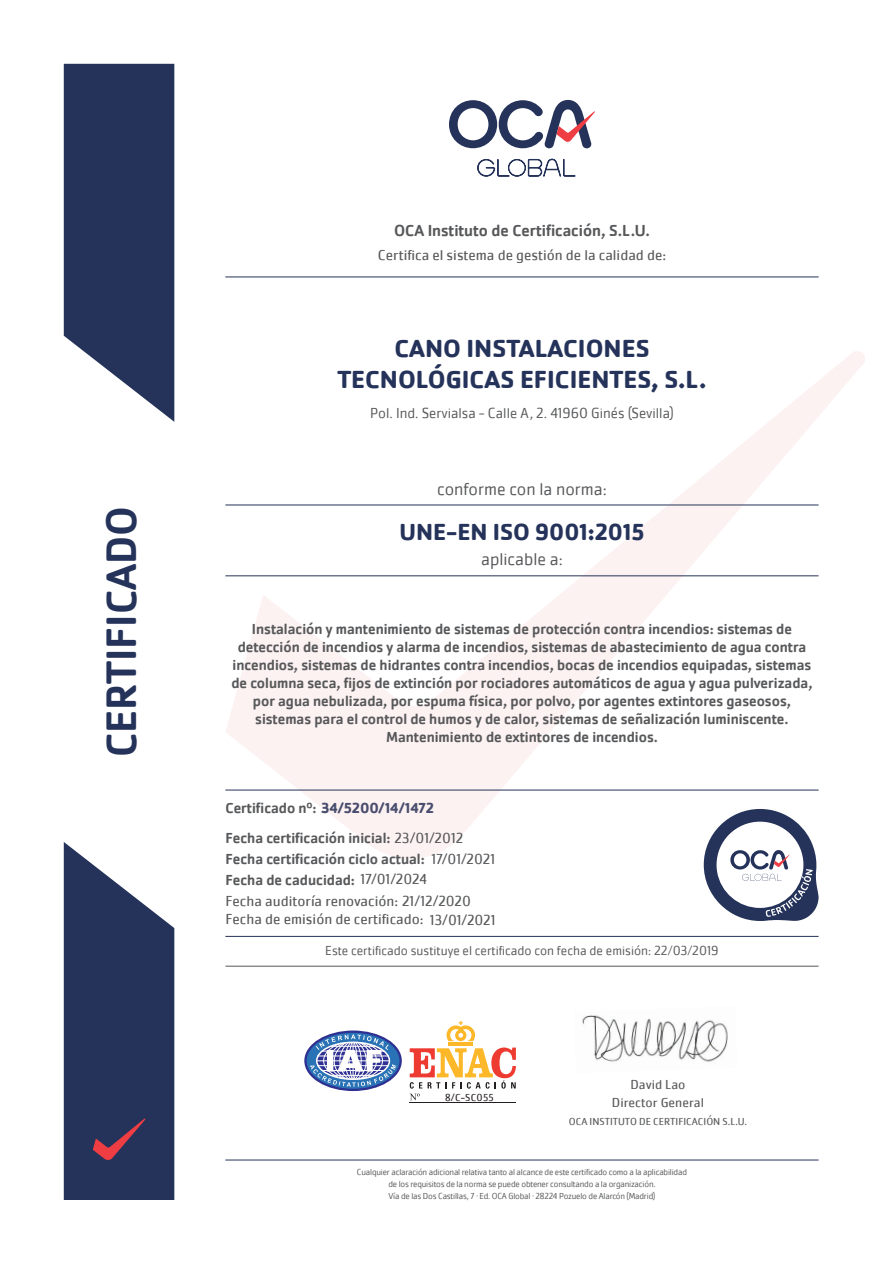
<style>
.page{position:relative;width:893px;height:1263px;background:#fff}
.page>*{position:absolute;margin:0;border:0;box-sizing:border-box;transform-origin:0 0}
.t1{font:500 43.95px "Cachet Pro";color:#25335a}
.t2{font:700 25.5px "Cachet Pro";color:#25335a}
.t3{font:700 24px "Cachet Pro";color:#25335a}
.t4{font:300 18px "Cachet Pro";color:#57585a}
.t5{font:500 16.5px "Cachet Pro";color:#57585a}
.t6{font:500 15px/18px "Cachet Pro";color:#57585a;text-align:center}
.t7{font:15px "Cachet Pro";color:#57585a}
.t8{font:300 15px "Cachet Pro";color:#57585a}
.t9{font:700 15px "Cachet Pro";color:#494e6e}
.t10{font:300 13.5px "Cachet Pro";color:#57585a}
.t11{font:13.5px "Cachet Pro";color:#57585a}
.t12{font:10.5px "Cachet Pro";color:#57585a}
.t13{font:10.5px "Cachet Pro";letter-spacing:.025em;color:#231f20}
.t14{font:300 9px "Cachet Pro";letter-spacing:-.02em;color:#57585a}
.s1{font-weight:500;color:#57585a}
.s2{font-weight:400}
</style>
<div class="page">
<svg style="left:225px;top:351px;width:640px;height:507px"></svg>
<svg style="left:64px;top:64px;width:110px;height:358px"></svg>
<svg style="left:449px;top:100px;width:146px;height:48px"></svg>
<svg style="left:477px;top:159px;width:99px;height:18px"></svg>
<svg style="left:64px;top:842px;width:110px;height:358px"></svg>
<hr style="left:225px;top:277px;width:594px;height:1px;background:#25335a">
<hr style="left:225px;top:575px;width:594px;height:1px;background:#25335a">
<hr style="left:225px;top:505px;width:594px;height:1px;background:#25335a">
<hr style="left:225px;top:1160px;width:594px;height:1px;background:#25335a">
<hr style="left:225px;top:790px;width:594px;height:1px;background:#25335a">
<hr style="left:225px;top:936px;width:594px;height:1px;background:#25335a">
<svg style="left:704px;top:809px;width:115px;height:112px"></svg>
<hr style="left:225px;top:966px;width:594px;height:1px;background:#57585a">
<hr style="left:449px;top:1042px;width:24px;height:4px;background:#fcb828">
<svg style="left:446px;top:1021px;width:29px;height:20px"></svg>
<hr style="left:410px;top:1102px;width:106px;height:1px;background:#231f20">
<svg style="left:410px;top:1047px;width:106px;height:53px"></svg>
<svg style="left:305px;top:1032px;width:96px;height:58px"></svg>
<div style="left:304px;top:1030px;width:98px;height:61px;border:2px solid #2e3092;border-radius:50%"></div>
<svg style="left:310px;top:1034px;width:86px;height:53px"></svg>
<img style="left:582px;top:1015px;width:146px;height:47px">
<p class="t1" style="left:96px;top:757px;width:253px;rotate:-90deg">CERTIFICADO</p>
<p class="t5" style="left:394px;top:221px;width:257px">OCA Instituto de Certificación, S.L.U.</p>
<p class="t7" style="left:378px;top:246px;width:290px">Certifica el sistema de gestión de la calidad de:</p>
<p class="t2" style="left:394px;top:333px;width:257px">CANO INSTALACIONES</p>
<p class="t2" style="left:337px;top:364px;width:371px">TECNOLÓGICAS EFICIENTES, S.L.</p>
<p class="t8" style="left:370px;top:404px;width:305px">Pol. Ind. Servialsa - Calle A, 2. 41960 Ginés (Sevilla)</p>
<p class="t4" style="left:437px;top:479px;width:171px">conforme con la norma:</p>
<p class="t3" style="left:399px;top:517px;width:246px">UNE-EN ISO 9001:2015</p>
<p class="t4" style="left:481px;top:549px;width:83px">aplicable a:</p>
<p class="t6" style="left:231px;top:620px;width:583px">Instalación y mantenimiento de sistemas de protección contra incendios: sistemas de detección de incendios y alarma de incendios, sistemas de abastecimiento de agua contra incendios, sistemas de hidrantes contra incendios, bocas de incendios equipadas, sistemas de columna seca, fijos de extinción por rociadores automáticos de agua y agua pulverizada, por agua nebulizada, por espuma física, por polvo, por agentes extintores gaseosos, sistemas para el control de humos y de calor, sistemas de señalización luminiscente.<br>Mantenimiento de extintores de incendios.</p>
<p class="t9" style="left:225px;top:798px;width:210px"><span class="s1">Certificado nº:</span> 34/5200/14/1472</p>
<p class="t6" style="left:225px;top:829px;width:239px">Fecha certificación inicial: <span class="s2">23/01/2012</span></p>
<p class="t6" style="left:225px;top:850px;width:271px">Fecha certificación ciclo actual: <span class="s2">17/01/2021</span></p>
<p class="t6" style="left:225px;top:871px;width:203px">Fecha de caducidad: <span class="s2">17/01/2024</span></p>
<p class="t7" style="left:225px;top:892px;width:247px">Fecha auditoría renovación: 21/12/2020</p>
<p class="t7" style="left:225px;top:910px;width:272px">Fecha de emisión de certificado: 13/01/2021</p>
<p class="t10" style="left:325px;top:943px;width:395px">Este certificado sustituye el certificado con fecha de emisión: 22/03/2019</p>
<p class="t13" style="left:445px;top:1091px;width:50px">8/C-SC055</p>
<p class="t11" style="left:630px;top:1076px;width:56px">David Lao</p>
<p class="t12" style="left:569px;top:1115px;width:180px">OCA INSTITUTO DE CERTIFICACIÓN S.L.U.</p>
<p class="t11" style="left:612px;top:1094px;width:93px">Director General</p>
<p class="t14" style="left:357px;top:1166px;width:332px">Cualquier aclaración adicional relativa tanto al alcance de este certificado como a la aplicabilidad</p>
<p class="t14" style="left:388px;top:1178px;width:269px">de los requisitos de la norma se puede obtener consultando a la organización.</p>
<p class="t14" style="left:388px;top:1190px;width:268px">Vía de las Dos Castillas, 7 · Ed. OCA Global · 28224 Pozuelo de Alarcón (Madrid)</p>
</div>
